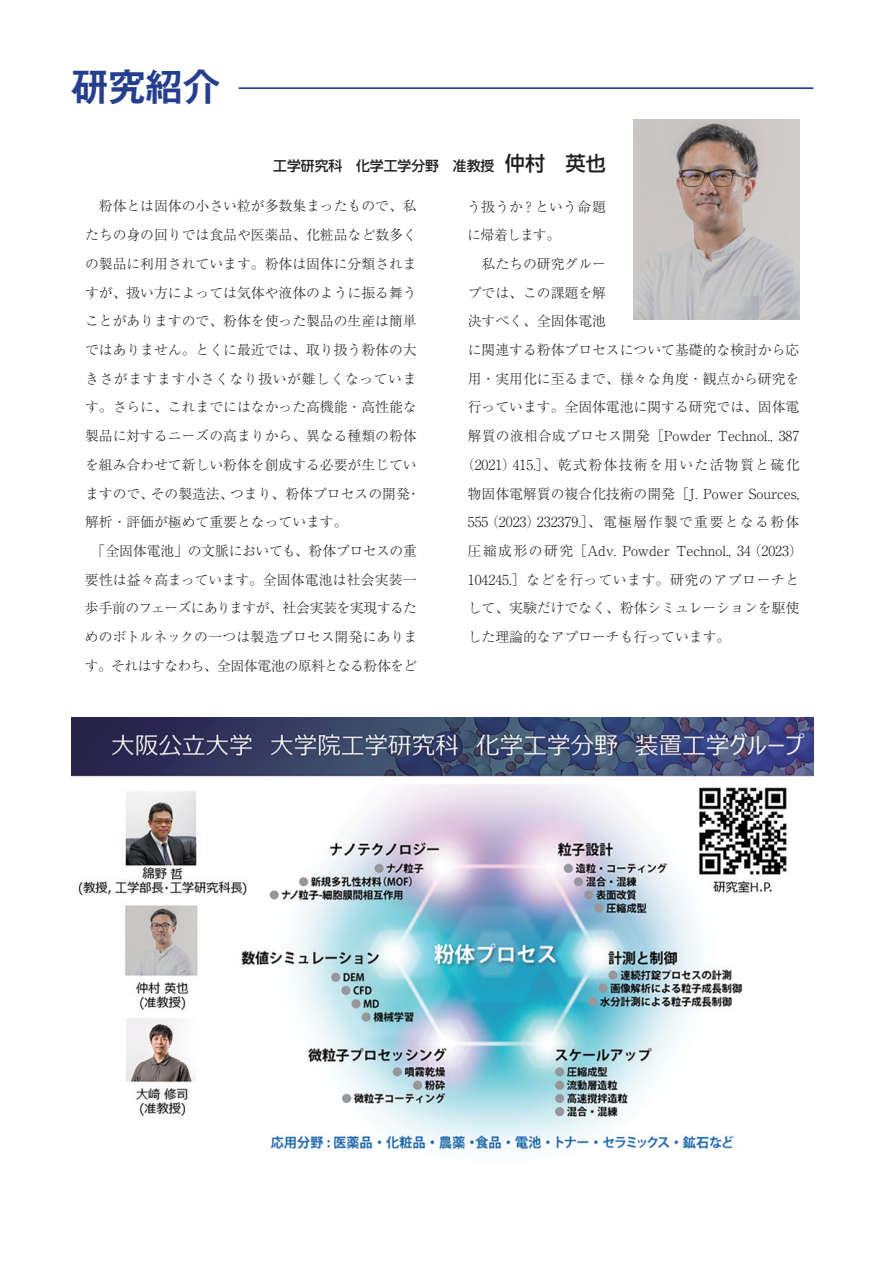
<style>
.page{position:relative;width:893px;height:1263px;background:#fff}
.page>*{position:absolute;margin:0;border:0;box-sizing:border-box;transform-origin:0 0}
.t1{font:700 37.2px "Gothic MB101 Pr 6 De";color:#253f8e}
.t2{font:500 20.25px "UD Shin Go Pr 6";color:#231f20}
.t3{font:300 13.8px/28.7px "Ryumin Pr 6 N";color:#231f20}
.t4{font:300 13.8px "Ryumin Pr 6 N";letter-spacing:.1em;color:#231f20}
.t5{font:300 13.8px "Ryumin Pr 6 N";letter-spacing:-.045em;color:#231f20}
.t6{font:300 13.8px "Ryumin Pr 6 N";letter-spacing:-.04em;color:#231f20}
.t7{font:300 13.8px "Ryumin Pr 6 N";letter-spacing:-.02em;color:#231f20}
.t8{font:500 13.8px "UD Shin Go Pr 6";color:#231f20}
</style>
<div class="page">
<hr style="left:239px;top:87px;width:574px;height:2px;background:#253f8e">
<img style="left:634px;top:120px;width:165px;height:199px">
<img style="left:71px;top:718px;width:743px;height:434px">
<h1 class="t1" style="left:71px;top:56px;width:150px">研究紹介</h1>
<p class="t8" style="left:273px;top:155px;width:223px">工学研究科　化学工学分野　准教授</p>
<h2 class="t2" style="left:505px;top:147px;width:102px">仲村　英也</h2>
<p class="t3" style="left:85px;top:191px;width:337px;text-align:right">粉体とは固体の小さい粒が多数集まったもので、私<br>たちの身の回りでは食品や医薬品、化粧品など数多くの製品に利用されています。粉体は固体に分類されますが、扱い方によっては気体や液体のように振る舞うことがありますので、粉体を使った製品の生産は簡単ではありません。とくに最近では、取り扱う粉体の大きさがますます小さくなり扱いが難しくなっています。さらに、これまでにはなかった高機能・高性能な製品に対するニーズの高まりから、異なる種類の粉体を組み合わせて新しい粉体を創成する必要が生じてい・</p>
<p class="t3" style="left:230px;top:478px;width:181px">つまり、粉体プロセスの開発</p>
<p class="t3" style="left:151px;top:478px;width:84px">その製造法、</p>
<p class="t3" style="left:85px;top:478px;width:71px">ますので、</p>
<p class="t3" style="left:85px;top:507px;width:264px">解析・評価が極めて重要となっています。</p>
<p class="t7" style="left:92px;top:540px;width:327px">「全固体電池」の文脈においても、粉体プロセスの重</p>
<p class="t3" style="left:85px;top:564px;width:334px">要性は益々高まっています。全固体電池は社会実装一</p>
<p class="t5" style="left:85px;top:597px;width:334px">歩手前のフェーズにありますが、社会実装を実現するた</p>
<p class="t3" style="left:85px;top:622px;width:334px">めのボトルネックの一つは製造プロセス開発にありま</p>
<p class="t6" style="left:85px;top:655px;width:333px">す。それはすなわち、全固体電池の原料となる粉体をど</p>
<p class="t3" style="left:467px;top:191px;width:140px">う扱うか？という命題に帰着します。</p>
<p class="t3" style="left:482px;top:249px;width:126px">私たちの研究グルー</p>
<p class="t3" style="left:468px;top:277px;width:140px">プでは、この課題を解</p>
<p class="t3" style="left:468px;top:306px;width:140px">決すべく、全固体電池</p>
<p class="t3" style="left:468px;top:335px;width:333px">に関連する粉体プロセスについて基礎的な検討から応</p>
<p class="t3" style="left:468px;top:363px;width:333px">用・実用化に至るまで、様々な角度・観点から研究を</p>
<p class="t3" style="left:468px;top:392px;width:333px">行っています。全固体電池に関する研究では、固体電</p>
<p class="t3" style="left:468px;top:421px;width:333px">解質の液相合成プロセス開発［Powder Technol., 387</p>
<p class="t4" style="left:513px;top:454px;width:288px">415.］、乾式粉体技術を用いた活物質と硫化</p>
<p class="t3" style="left:461px;top:450px;width:57px">（2021）</p>
<p class="t3" style="left:468px;top:478px;width:333px">物固体電解質の複合化技術の開発［ .J Power Sources,</p>
<p class="t4" style="left:537px;top:511px;width:264px">232379.］、電極層作製で重要となる粉体</p>
<p class="t3" style="left:485px;top:507px;width:57px">（2023）</p>
<p class="t3" style="left:468px;top:507px;width:22px">555</p>
<p class="t3" style="left:748px;top:536px;width:57px">)2023(</p>
<p class="t3" style="left:468px;top:536px;width:333px">圧縮成形の研究［Adv. Powder Technol., 34<br>104245.］などを行っています。研究のアプローチとして、実験だけでなく、粉体シミュレーションを駆使した理論的なアプローチも行っています。</p>
</div>
